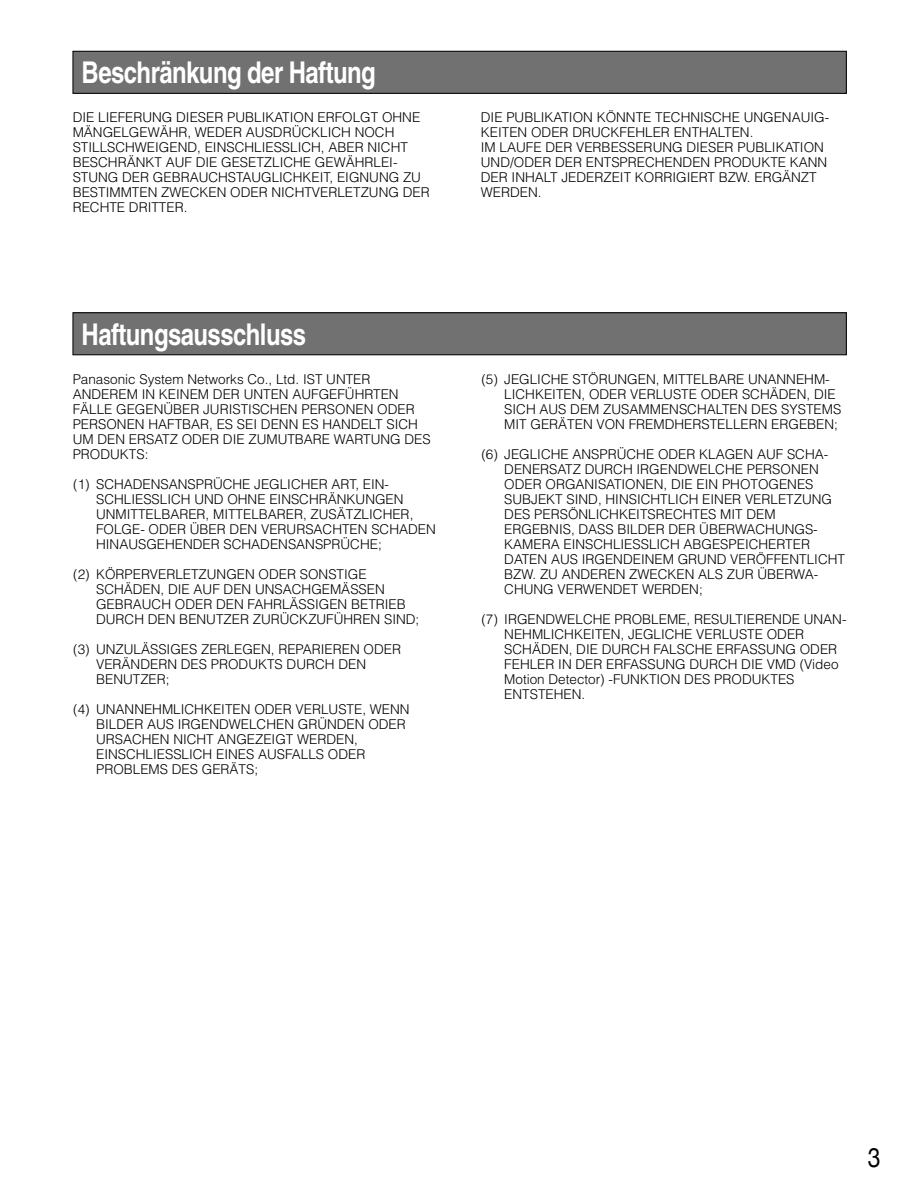
<style>
.page{position:relative;width:918px;height:1188px;background:#fff}
.page>*{position:absolute;margin:0;border:0;box-sizing:border-box;transform-origin:0 0}
.t1{font:700 30px "Helvetica";letter-spacing:-.025em;color:#fff;scale:.8 1}
.t2{font:27px "Helvetica Neue";color:#000;scale:.85 1}
.t3{font:300 13.5px/15px "Helvetica";color:#000}
</style>
<div class="page">
<div style="left:73px;top:51px;width:773px;height:42px;background:#727172"></div>
<div style="left:73px;top:51px;width:774px;height:43px;border:1px solid #000"></div>
<div style="left:73px;top:313px;width:773px;height:42px;background:#727172"></div>
<div style="left:73px;top:313px;width:774px;height:42px;border:1px solid #000"></div>
<h1 class="t1" style="left:82px;top:54px;width:369px">Beschränkung der Haftung</h1>
<p class="t3" style="left:73px;top:109px;width:359px">DIE LIEFERUNG DIESER PUBLIKATION ERFOLGT OHNE MÄNGELGEWÄHR, WEDER AUSDRÜCKLICH NOCH STILLSCHWEIGEND, EINSCHLIESSLICH, ABER NICHT BESCHRÄNKT AUF DIE GESETZLICHE GEWÄHRLEI-STUNG DER GEBRAUCHSTAUGLICHKEIT, EIGNUNG ZU BESTIMMTEN ZWECKEN ODER NICHTVERLETZUNG DER RECHTE DRITTER.</p>
<p class="t3" style="left:481px;top:109px;width:350px">DIE PUBLIKATION KÖNNTE TECHNISCHE UNGENAUIG-KEITEN ODER DRUCKFEHLER ENTHALTEN.<br>IM LAUFE DER VERBESSERUNG DIESER PUBLIKATION UND/ODER DER ENTSPRECHENDEN PRODUKTE KANN DER INHALT JEDERZEIT KORRIGIERT BZW. ERGÄNZT WERDEN.</p>
<h1 class="t1" style="left:82px;top:316px;width:282px">Haftungsausschluss</h1>
<p class="t3" style="left:73px;top:371px;width:360px">Panasonic System Networks Co., Ltd. IST UNTER ANDEREM IN KEINEM DER UNTEN AUFGEFÜHRTEN FÄLLE GEGENÜBER JURISTISCHEN PERSONEN ODER PERSONEN HAFTBAR, ES SEI DENN ES HANDELT SICH UM DEN ERSATZ ODER DIE ZUMUTBARE WARTUNG DES PRODUKTS:</p>
<p class="t3" style="left:96px;top:476px;width:341px;text-indent:-23px">(1) SCHADENSANSPRÜCHE JEGLICHER ART, EIN-SCHLIESSLICH UND OHNE EINSCHRÄNKUNGEN UNMITTELBARER, MITTELBARER, ZUSÄTZLICHER, FOLGE- ODER ÜBER DEN VERURSACHTEN SCHADEN HINAUSGEHENDER SCHADENSANSPRÜCHE;</p>
<p class="t3" style="left:96px;top:566px;width:325px;text-indent:-23px">(2) KÖRPERVERLETZUNGEN ODER SONSTIGE SCHÄDEN, DIE AUF DEN UNSACHGEMÄSSEN GEBRAUCH ODER DEN FAHRLÄSSIGEN BETRIEB DURCH DEN BENUTZER ZURÜCKZUFÜHREN SIND;</p>
<p class="t3" style="left:96px;top:641px;width:307px;text-indent:-23px">(3) UNZULÄSSIGES ZERLEGEN, REPARIEREN ODER<br>VERÄNDERN DES PRODUKTS DURCH DEN<br>BENUTZER;</p>
<p class="t3" style="left:96px;top:701px;width:315px;text-indent:-23px">(4) UNANNEHMLICHKEITEN ODER VERLUSTE, WENN BILDER AUS IRGENDWELCHEN GRÜNDEN ODER URSACHEN NICHT ANGEZEIGT WERDEN, EINSCHLIESSLICH EINES AUSFALLS ODER PROBLEMS DES GERÄTS;</p>
<p class="t3" style="left:504px;top:371px;width:338px;text-indent:-23px">(5) JEGLICHE STÖRUNGEN, MITTELBARE UNANNEHM-LICHKEITEN, ODER VERLUSTE ODER SCHÄDEN, DIE SICH AUS DEM ZUSAMMENSCHALTEN DES SYSTEMS MIT GERÄTEN VON FREMDHERSTELLERN ERGEBEN;</p>
<p class="t3" style="left:504px;top:446px;width:342px;text-indent:-23px">(6) JEGLICHE ANSPRÜCHE ODER KLAGEN AUF SCHA-DENERSATZ DURCH IRGENDWELCHE PERSONEN ODER ORGANISATIONEN, DIE EIN PHOTOGENES SUBJEKT SIND, HINSICHTLICH EINER VERLETZUNG DES PERSÖNLICHKEITSRECHTES MIT DEM ERGEBNIS, DASS BILDER DER ÜBERWACHUNGS-KAMERA EINSCHLIESSLICH ABGESPEICHERTER DATEN AUS IRGENDEINEM GRUND VERÖFFENTLICHT BZW. ZU ANDEREN ZWECKEN ALS ZUR ÜBERWA-CHUNG VERWENDET WERDEN;</p>
<p class="t3" style="left:504px;top:611px;width:344px;text-indent:-23px">(7) IRGENDWELCHE PROBLEME, RESULTIERENDE UNAN-NEHMLICHKEITEN, JEGLICHE VERLUSTE ODER SCHÄDEN, DIE DURCH FALSCHE ERFASSUNG ODER FEHLER IN DER ERFASSUNG DURCH DIE VMD (Video Motion Detector) -FUNKTION DES PRODUKTES ENTSTEHEN.</p>
<h2 class="t2" style="left:868px;top:1141px;width:17px">3</h2>
</div>
